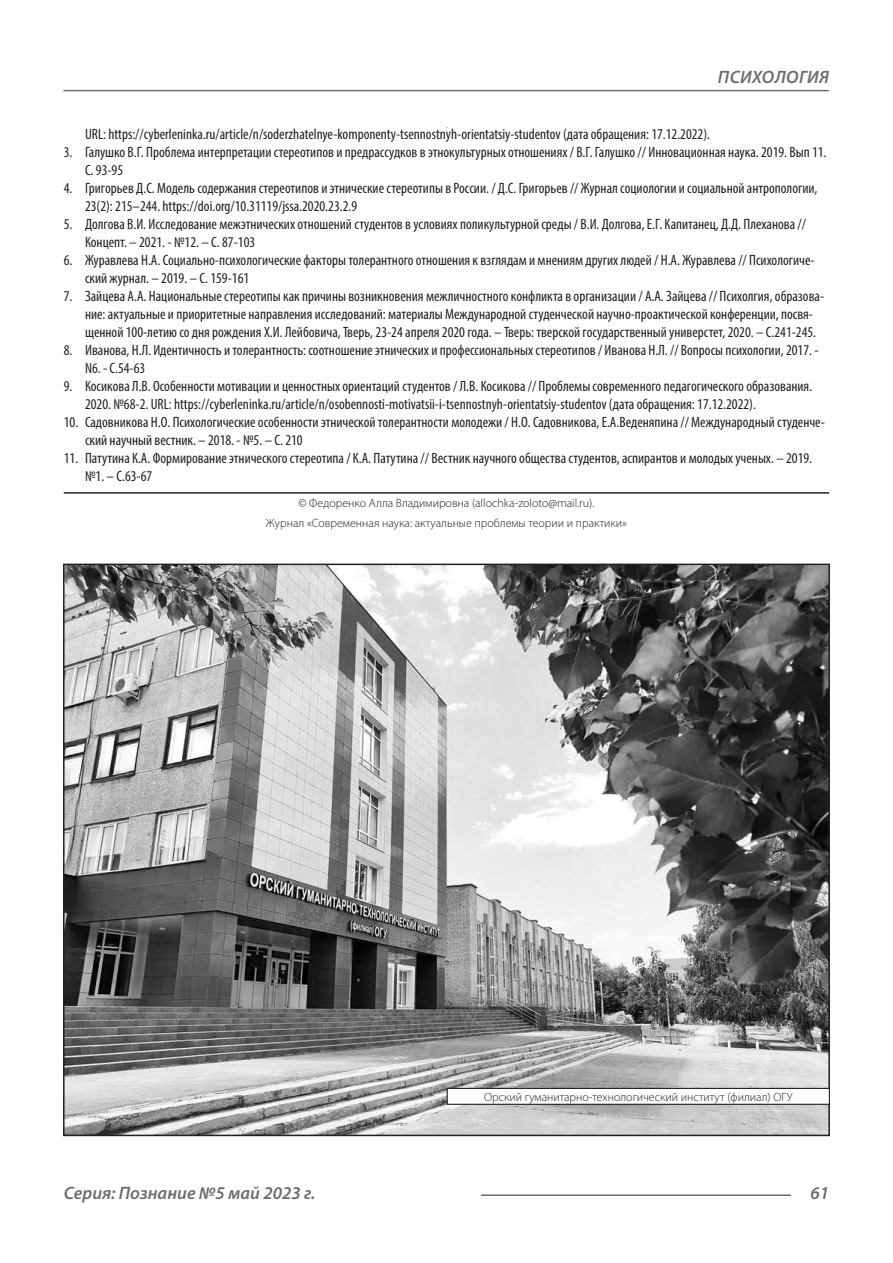
<style>
.page{position:relative;width:893px;height:1263px;background:#fff}
.page>*{position:absolute;margin:0;border:0;box-sizing:border-box;transform-origin:0 0}
.t1{font:italic 600 18px "Myriad Pro";color:#6c6d70}
.t2{font:italic 600 18px "Myriad Pro";letter-spacing:.02em;color:#6c6d70}
.t3{font:condensed 15px/18px "Myriad Pro";color:#231f20}
.Автор_копирайт{font:300 12px "Myriad Pro";color:#231f20}
</style>
<div class="page">
<hr style="left:63px;top:90px;width:766px;height:1px;background:#6c6d70">
<hr style="left:481px;top:1194px;width:310px;height:2px;background:#6c6d70">
<hr style="left:64px;top:492px;width:765px;height:2px;background:#231f20">
<img style="left:66px;top:567px;width:761px;height:566px">
<div style="left:447px;top:1088px;width:382px;height:16px;background:#fff"></div>
<div style="left:447px;top:1088px;width:383px;height:17px;border:1px solid #231f20"></div>
<p class="t2" style="left:718px;top:66px;width:113px">ПСИХОЛОГИЯ</p>
<p class="t3" style="left:85px;top:125px;width:626px">URL: https://cyberleninka.ru/article/n/soderzhatelnye-komponenty-tsennostnyh-orientatsiy-studentov (дата обращения: 17.12.2022).</p>
<p class="t3" style="left:85px;top:143px;width:743px;text-indent:-21px">3. Галушко В.Г. Проблема интерпретации стереотипов и предрассудков в этнокультурных отношениях / В.Г. Галушко // Инновационная наука. 2019. Вып 11.<br>С. 93-95</p>
<p class="t3" style="left:85px;top:179px;width:734px;text-indent:-21px">4. Григорьев Д.С. Модель содержания стереотипов и этнические стереотипы в России. / Д.С. Григорьев // Журнал социологии и социальной антропологии,<br>23(2): 215–244. https://doi.org/10.31119/jssa.2020.23.2.9</p>
<p class="t3" style="left:85px;top:215px;width:722px;text-indent:-21px">5. Долгова В.И. Исследование межэтнических отношений студентов в условиях поликультурной среды / В.И. Долгова, Е.Г. Капитанец, Д.Д. Плеханова //<br>Концепт. – 2021. - №12. – С. 87-103</p>
<p class="t3" style="left:85px;top:251px;width:731px;text-indent:-21px">6. Журавлева Н.А. Социально-психологические факторы толерантного отношения к взглядам и мнениям других людей / Н.А. Журавлева // Психологиче&shy;ский журнал. – 2019. – С. 159-161</p>
<p class="t3" style="left:85px;top:287px;width:741px;text-indent:-21px">7. Зайцева А.А. Национальные стереотипы как причины возникновения межличностного конфликта в организации / А.А. Зайцева // Психолгия, образова&shy;ние: актуальные и приоритетные направления исследований: материалы Международной студенческой научно-проактической конференции, посвя&shy;щенной 100-летию со дня рождения Х.И. Лейбовича, Тверь, 23-24 апреля 2020 года. – Тверь: тверской государственный универстет, 2020. – С.241-245.</p>
<p class="t3" style="left:85px;top:341px;width:735px;text-indent:-21px">8. Иванова, Н.Л. Идентичность и толерантность: соотношение этнических и профессиональных стереотипов / Иванова Н.Л. // Вопросы психологии, 2017. -<br>N6. - С.54-63</p>
<p class="t3" style="left:85px;top:377px;width:729px;text-indent:-21px">9. Косикова Л.В. Особенности мотивации и ценностных ориентаций студентов / Л.В. Косикова // Проблемы современного педагогического образования.<br>2020. №68-2. URL: https://cyberleninka.ru/article/n/osobennosti-motivatsii-i-tsennostnyh-orientatsiy-studentov (дата обращения: 17.12.2022).</p>
<p class="t3" style="left:85px;top:413px;width:741px;text-indent:-21px">10. Садовникова Н.О. Психологические особенности этнической толерантности молодежи / Н.О. Садовникова, Е.А.Веденяпина // Международный студенче&shy;ский научный вестник. – 2018. - №5. – С. 210</p>
<p class="t3" style="left:85px;top:449px;width:729px;text-indent:-21px">11. Патутина К.А. Формирование этнического стереотипа / К.А. Патутина // Вестник научного общества студентов, аспирантов и молодых ученых. – 2019. №1. – С.63-67</p>
<p class="Автор_копирайт" style="left:298px;top:496px;width:297px">© Федоренко Алла Владимировна (allochka-zoloto@mail.ru).</p>
<p class="Автор_копирайт" style="left:266px;top:516px;width:363px">Журнал «Современная наука: актуальные проблемы теории и практики»</p>
<p class="Автор_копирайт" style="left:484px;top:1089px;width:310px">Орский гуманитарно-технологический институт (филиал) ОГУ</p>
<p class="t1" style="left:64px;top:1182px;width:253px">Серия: Познание №5 май 2023 г.</p>
<p class="t1" style="left:810px;top:1182px;width:20px">61</p>
</div>
